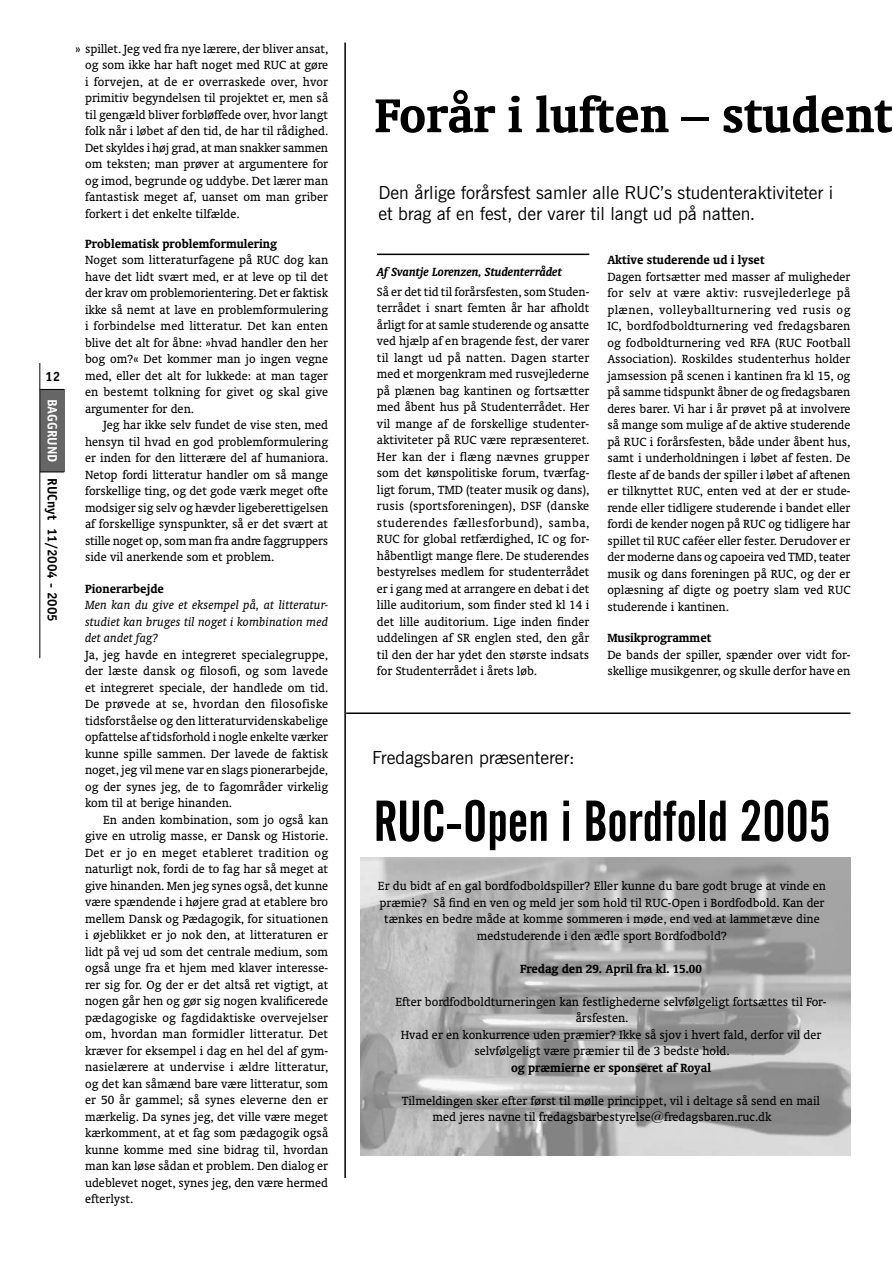
<style>
.page{position:relative;width:893px;height:1263px;background:#fff}
.page>*{position:absolute;margin:0;border:0;box-sizing:border-box;transform-origin:0 0}
.t1{font:57px "Alternate Gothic No 2 BT";color:#000}
.t2{font:700 54px "Oranda BT";color:#000}
.t3{font:18px/21px "News Gothic BT";color:#000}
.t4{font:13.5px/16.5px "Oranda BT";color:#000;text-align:justify}
.t5{font:700 13.5px "Oranda BT";color:#000}
.t6{font:italic 13.5px/16.5px "Oranda BT";color:#000;text-align:justify}
.t7{font:italic 700 13.5px "Oranda BT";color:#000}
.t8{font:700 13.5px "Officina Sans";color:#000}
.s1{color:#fff}
</style>
<div class="page">
<div style="left:40px;top:389px;width:24px;height:83px;background:#666"></div>
<hr style="left:39px;top:363px;width:1px;height:295px;background:#000">
<svg style="left:40px;top:389px;width:24px;height:1px"></svg>
<svg style="left:40px;top:472px;width:24px;height:1px"></svg>
<img style="left:360px;top:858px;width:490px;height:297px">
<hr style="left:344px;top:43px;width:2px;height:1135px;background:#000">
<hr style="left:346px;top:712px;width:504px;height:2px;background:#000">
<hr style="left:377px;top:254px;width:212px;height:1px;background:#000">
<p class="t8" style="left:45px;top:371px;width:17px">12</p>
<p class="t8" style="left:58px;top:399px;width:224px;rotate:90deg"><span class="s1">BAGGRUND</span> RUCnyt 11/2004 - 2005</p>
<p class="t4" style="left:85px;top:41px;width:245px;text-indent:-10px">» spillet. Jeg ved fra nye lærere, der bliver ansat, og som ikke har haft noget med RUC at gøre i forvejen, at de er overraskede over, hvor primitiv begyndelsen til projektet er, men så til gengæld bliver forbløffede over, hvor langt folk når i løbet af den tid, de har til rådighed.<br>Det skyldes i høj grad, at man snakker sammen om teksten; man prøver at argumentere for og imod, begrunde og uddybe. Det lærer man fantastisk meget af, uanset om man griber forkert i det enkelte tilfælde.</p>
<p class="t5" style="left:85px;top:238px;width:194px">Problematisk problemformulering</p>
<p class="t4" style="left:85px;top:253px;width:245px">Noget som litteraturfagene på RUC dog kan have det lidt svært med, er at leve op til det der krav om problemorientering. Det er faktisk ikke så nemt at lave en problemformulering i forbindelse med litteratur. Det kan enten blive det alt for åbne: »hvad handler den her bog om?« Det kommer man jo ingen vegne med, eller det alt for lukkede: at man tager en bestemt tolkning for givet og skal give argumenter for den.</p>
<p class="t4" style="left:85px;top:418px;width:245px;text-indent:18px">Jeg har ikke selv fundet de vise sten, med hensyn til hvad en god problemformulering er inden for den litterære del af humaniora.<br>Netop fordi litteratur handler om så mange forskellige ting, og det gode værk meget ofte modsiger sig selv og hævder ligeberettigelsen af forskellige synspunkter, så er det svært at stille noget op, som man fra andre faggruppers side vil anerkende som et problem.</p>
<p class="t5" style="left:85px;top:583px;width:80px">Pionerarbejde</p>
<p class="t6" style="left:85px;top:598px;width:245px">Men kan du give et eksempel på, at litteratur&shy;studiet kan bruges til noget i kombination med det andet fag?</p>
<p class="t4" style="left:85px;top:647px;width:245px">Ja, jeg havde en integreret specialegruppe, der læste dansk og filosofi, og som lavede et integreret speciale, der handlede om tid.<br>De prøvede at se, hvordan den filosofiske tidsforståelse og den litteraturvidenskabelige opfattelse af tidsforhold i nogle enkelte værker kunne spille sammen. Der lavede de faktisk noget, jeg vil mene var en slags pionerarbejde, og der synes jeg, de to fagområder virkelig kom til at berige hinanden.</p>
<p class="t4" style="left:85px;top:812px;width:245px;text-indent:18px">En anden kombination, som jo også kan give en utrolig masse, er Dansk og Historie.<br>Det er jo en meget etableret tradition og naturligt nok, fordi de to fag har så meget at give hinanden. Men jeg synes også, det kunne være spændende i højere grad at etablere bro mellem Dansk og Pædagogik, for situationen i øjeblikket er jo nok den, at litteraturen er lidt på vej ud som det centrale medium, som også unge fra et hjem med klaver interesse&shy;rer sig for. Og der er det altså ret vigtigt, at nogen går hen og gør sig nogen kvalificerede pædagogiske og fagdidaktiske overvejelser om, hvordan man formidler litteratur. Det kræver for eksempel i dag en hel del af gym&shy;nasielærere at undervise i ældre litteratur, og det kan såmænd bare være litteratur, som er 50 år gammel; så synes eleverne den er mærkelig. Da synes jeg, det ville være meget kærkomment, at et fag som pædagogik også kunne komme med sine bidrag til, hvordan man kan løse sådan et problem. Den dialog er udeblevet noget, synes jeg, den være hermed efterlyst.</p>
<h2 class="t2" style="left:375px;top:94px;width:519px">Forår i luften – student</h2>
<h3 class="t3" style="left:378px;top:184px;width:456px">Den årlige forårsfest samler alle RUC’s studenteraktiviteter i et brag af en fest, der varer til langt ud på natten.</h3>
<p class="t7" style="left:377px;top:266px;width:187px">Af Svantje Lorenzen, Studenterrådet</p>
<p class="t4" style="left:377px;top:284px;width:214px">Så er det tid til forårsfesten, som Studen&shy;terrådet i snart femten år har afholdt årligt for at samle studerende og ansatte ved hjælp af en bragende fest, der varer til langt ud på natten. Dagen starter med et morgenkram med rusvejlederne på plænen bag kantinen og fortsætter med åbent hus på Studenterrådet. Her vil mange af de forskellige studenter&shy;aktiviteter på RUC være repræsenteret.<br>Her kan der i flæng nævnes grupper som det kønspolitiske forum, tværfag&shy;ligt forum, TMD (teater musik og dans), rusis (sportsforeningen), DSF (danske studerendes fællesforbund), samba, RUC for global retfærdighed, IC og for&shy;håbentligt mange flere. De studerendes bestyrelses medlem for studenterrådet er i gang med at arrangere en debat i det lille auditorium, som finder sted kl 14 i det lille auditorium. Lige inden finder uddelingen af SR englen sted, den går til den der har ydet den største indsats for Studenterrådet i årets løb.</p>
<p class="t5" style="left:607px;top:255px;width:159px">Aktive studerende ud i lyset</p>
<p class="t4" style="left:607px;top:269px;width:245px">Dagen fortsætter med masser af muligheder for selv at være aktiv: rusvejlederlege på plænen, volleyballturnering ved rusis og IC, bordfodboldturnering ved fredagsbaren og fodboldturnering ved RFA (RUC Football Association). Roskildes studenterhus holder jamsession på scenen i kantinen fra kl 15, og på samme tidspunkt åbner de og fredagsbaren deres barer. Vi har i år prøvet på at involvere så mange som mulige af de aktive studerende på RUC i forårsfesten, både under åbent hus, samt i underholdningen i løbet af festen. De fleste af de bands der spiller i løbet af aftenen er tilknyttet RUC, enten ved at der er stude&shy;rende eller tidligere studerende i bandet eller fordi de kender nogen på RUC og tidligere har spillet til RUC caféer eller fester. Derudover er der moderne dans og capoeira ved TMD, teater musik og dans foreningen på RUC, og der er oplæsning af digte og poetry slam ved RUC studerende i kantinen.</p>
<p class="t5" style="left:607px;top:633px;width:106px">Musikprogrammet</p>
<p class="t4" style="left:607px;top:647px;width:245px">De bands der spiller, spænder over vidt for&shy;skellige musikgenrer, og skulle derfor have en</p>
<h3 class="t3" style="left:372px;top:749px;width:204px">Fredagsbaren præsenterer:</h3>
<h1 class="t1" style="left:373px;top:800px;width:459px">RUC-Open i Bordfold 2005</h1>
<p class="t4" style="left:378px;top:879px;width:450px;text-align:center">Er du bidt af en gal bordfodboldspiller? Eller kunne du bare godt bruge at vinde en præmie? Så find en ven og meld jer som hold til RUC-Open i Bordfodbold. Kan der tænkes en bedre måde at komme sommeren i møde, end ved at lammetæve dine medstuderende i den ædle sport Bordfodbold?</p>
<p class="t5" style="left:520px;top:963px;width:183px">Fredag den 29. April fra kl. 15.00</p>
<p class="t4" style="left:395px;top:994px;width:433px">Efter bordfodboldturneringen kan festlighederne selvfølgeligt fortsættes til For-</p>
<p class="t4" style="left:576px;top:1011px;width:54px">årsfesten.</p>
<p class="t4" style="left:401px;top:1027px;width:422px">Hvad er en konkurrence uden præmier? Ikke så sjov i hvert fald, derfor vil der</p>
<p class="t4" style="left:474px;top:1044px;width:257px">selvfølgeligt være præmier til de 3 bedste hold.</p>
<p class="t5" style="left:511px;top:1062px;width:202px">og præmierne er sponseret af Royal</p>
<p class="t4" style="left:433px;top:1093px;width:389px;text-indent:-31px">Tilmeldingen sker efter først til mølle princippet, vil i deltage så send en mail med jeres navne til fredagsbarbestyrelse@fredagsbaren.ruc.dk</p>
</div>
